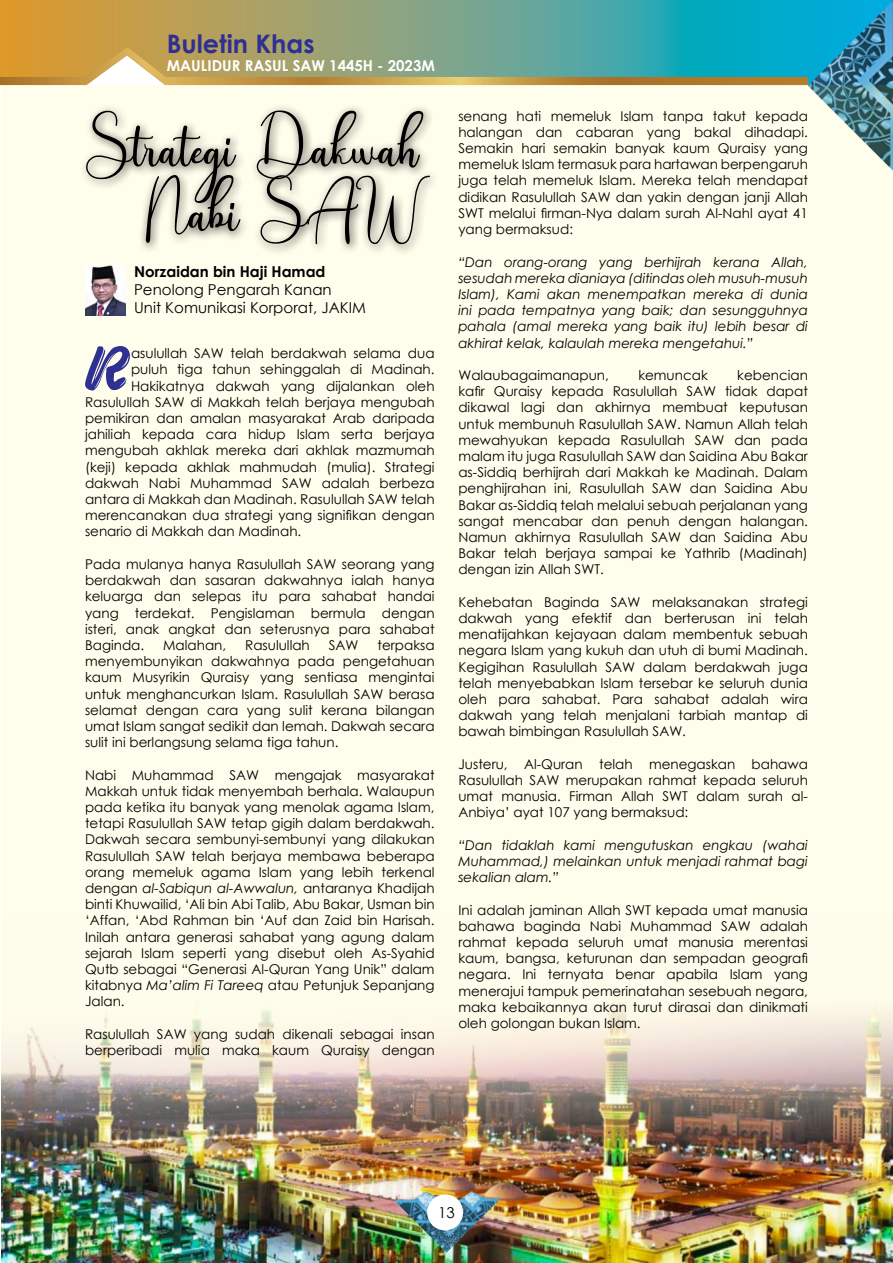
<style>
.page{position:relative;width:893px;height:1263px;background:#fff}
.page>*{position:absolute;margin:0;border:0;box-sizing:border-box;transform-origin:0 0}
.t1{font:73.8px "Beauty Diary";color:#2e3092}
.t2{font:700 25.5px "Century Gothic";color:#2e3092}
.t3{font:15px/18px "Century Gothic";color:#000}
.t4{font:700 15px "Century Gothic";color:#fff}
.t5{font:700 15px "Century Gothic";color:#000}
.t6{font:13.5px/16.2px "Century Gothic";color:#000;text-align:justify}
.t7{font:italic 13.5px/16.2px "Century Gothic";color:#000;text-align:justify}
.s1{font-style:italic}
</style>
<div class="page">
<svg style="left:0;top:0;width:808px;height:47px;background:#7aa280"></svg>
<svg style="left:0;top:47px;width:808px;height:38px;background:#8ba37a"></svg>
<img style="left:808px;top:0;width:85px;height:86px">
<div style="left:1px;top:86px;width:892px;height:1177px;background:#fffdeb"></div>
<img style="left:1px;top:1005px;width:892px;height:258px">
<div style="left:427px;top:1194px;width:36px;height:36px;background:#fff;border-radius:50%"></div>
<div style="left:139px;top:168px;width:301px;height:87px;background:#000;opacity:.75"></div>
<div style="left:79px;top:104px;width:355px;height:110px;background:#fffdeb"></div>
<svg style="left:85px;top:110px;width:345px;height:134px"></svg>
<img style="left:85px;top:266px;width:41px;height:50px">
<h2 class="t2" style="left:167px;top:25px;width:149px">Buletin Khas</h2>
<p class="t4" style="left:167px;top:54px;width:270px">MAULIDUR RASUL SAW 1445H - 2023M</p>
<p class="t5" style="left:134px;top:260px;width:193px">Norzaidan bin Haji Hamad</p>
<p class="t3" style="left:134px;top:280px;width:233px">Penolong Pengarah Kanan<br>Unit Komunikasi Korporat, JAKIM</p>
<h1 class="t1" style="left:86px;top:330px;width:46px">R</h1>
<p class="t6" style="left:131px;top:345px;width:305px">asulullah SAW telah berdakwah selama dua</p>
<p class="t6" style="left:131px;top:361px;width:305px">puluh tiga tahun sehinggalah di Madinah.</p>
<p class="t6" style="left:131px;top:377px;width:305px">Hakikatnya dakwah yang dijalankan oleh</p>
<p class="t6" style="left:85px;top:394px;width:351px">Rasulullah SAW di Makkah telah berjaya mengubah</p>
<p class="t6" style="left:85px;top:410px;width:351px">pemikiran dan amalan masyarakat Arab daripada</p>
<p class="t6" style="left:85px;top:426px;width:351px">jahiliah kepada cara hidup Islam serta berjaya</p>
<p class="t6" style="left:85px;top:442px;width:351px">mengubah akhlak mereka dari akhlak mazmumah</p>
<p class="t6" style="left:85px;top:458px;width:351px">(keji) kepada akhlak mahmudah (mulia). Strategi</p>
<p class="t6" style="left:85px;top:475px;width:351px">dakwah Nabi Muhammad SAW adalah berbeza</p>
<p class="t6" style="left:85px;top:491px;width:351px">antara di Makkah dan Madinah. Rasulullah SAW telah</p>
<p class="t6" style="left:85px;top:507px;width:351px">merencanakan dua strategi yang signifikan dengan</p>
<p class="t6" style="left:85px;top:523px;width:218px">senario di Makkah dan Madinah.</p>
<p class="t6" style="left:85px;top:556px;width:351px">Pada mulanya hanya Rasulullah SAW seorang yang berdakwah dan sasaran dakwahnya ialah hanya keluarga dan selepas itu para sahabat handai yang terdekat. Pengislaman bermula dengan isteri, anak angkat dan seterusnya para sahabat Baginda.</p>
<p class="t6" style="left:85px;top:637px;width:351px;text-indent:292px">terpaksa menyembunyikan dakwahnya pada pengetahuan kaum Musyrikin Quraisy yang sentiasa mengintai untuk menghancurkan Islam. Rasulullah SAW berasa selamat dengan cara yang sulit kerana bilangan umat Islam sangat sedikit dan lemah. Dakwah secara sulit ini berlangsung selama tiga tahun.</p>
<p class="t6" style="left:85px;top:766px;width:351px">Nabi Muhammad SAW mengajak masyarakat Makkah untuk tidak menyembah berhala. Walaupun pada ketika itu banyak yang menolak agama Islam, tetapi Rasulullah SAW tetap gigih dalam berdakwah.<br>Dakwah secara sembunyi-sembunyi yang dilakukan Rasulullah SAW telah berjaya membawa beberapa orang memeluk agama Islam yang lebih terkenal dengan <span class="s1">al-Sabiqun al-Awwalun,</span> antaranya Khadijah binti Khuwailid, ‘Ali bin Abi Talib, Abu Bakar, Usman bin ‘Affan, ‘Abd Rahman bin ‘Auf dan Zaid bin Harisah.<br>Inilah antara generasi sahabat yang agung dalam sejarah Islam seperti yang disebut oleh As-Syahid Qutb sebagai “Generasi Al-Quran Yang Unik” dalam kitabnya <span class="s1">Ma’alim Fi Tareeq</span> atau Petunjuk Sepanjang Jalan.</p>
<p class="t6" style="left:85px;top:1025px;width:351px">Rasulullah SAW yang sudah dikenali sebagai insan berperibadi mulia maka kaum Quraisy dengan</p>
<p class="t6" style="left:163px;top:637px;width:64px">Malahan,</p>
<p class="t6" style="left:245px;top:637px;width:66px">Rasulullah</p>
<p class="t6" style="left:329px;top:637px;width:31px">SAW</p>
<p class="t6" style="left:458px;top:107px;width:351px">senang hati memeluk Islam tanpa takut kepada halangan dan cabaran yang bakal dihadapi.<br>Semakin hari semakin banyak kaum Quraisy yang memeluk Islam termasuk para hartawan berpengaruh juga telah memeluk Islam. Mereka telah mendapat didikan Rasulullah SAW dan yakin dengan janji Allah SWT melalui firman-Nya dalam surah Al-Nahl ayat 41 yang bermaksud:</p>
<p class="t7" style="left:458px;top:253px;width:351px">“Dan orang-orang yang berhijrah kerana Allah, sesudah mereka dianiaya (ditindas oleh musuh-musuh Islam), Kami akan menempatkan mereka di dunia ini pada tempatnya yang baik; dan sesungguhnya pahala (amal mereka yang baik itu) lebih besar di akhirat kelak, kalaulah mereka mengetahui.”</p>
<p class="t6" style="left:458px;top:367px;width:152px">Walaubagaimanapun,</p>
<p class="t6" style="left:638px;top:367px;width:71px">kemuncak</p>
<p class="t6" style="left:458px;top:367px;width:351px;text-indent:279px">kebencian kafir Quraisy kepada Rasulullah SAW tidak dapat dikawal lagi dan akhirnya membuat keputusan untuk membunuh Rasulullah SAW. Namun Allah telah mewahyukan kepada Rasulullah SAW dan pada malam itu juga Rasulullah SAW dan Saidina Abu Bakar as-Siddiq berhijrah dari Makkah ke Madinah. Dalam penghijrahan ini, Rasulullah SAW dan Saidina Abu Bakar as-Siddiq telah melalui sebuah perjalanan yang sangat mencabar dan penuh dengan halangan.<br>Namun akhirnya Rasulullah SAW dan Saidina Abu Bakar telah berjaya sampai ke Yathrib (Madinah) dengan izin Allah SWT.</p>
<p class="t6" style="left:458px;top:593px;width:351px">Kehebatan Baginda SAW melaksanakan strategi dakwah yang efektif dan berterusan ini telah menatijahkan kejayaan dalam membentuk sebuah negara Islam yang kukuh dan utuh di bumi Madinah.<br>Kegigihan Rasulullah SAW dalam berdakwah juga telah menyebabkan Islam tersebar ke seluruh dunia oleh para sahabat. Para sahabat adalah wira dakwah yang telah menjalani tarbiah mantap di bawah bimbingan Rasulullah SAW.</p>
<p class="t6" style="left:458px;top:755px;width:351px">Justeru, Al-Quran telah menegaskan bahawa Rasulullah SAW merupakan rahmat kepada seluruh umat manusia. Firman Allah SWT dalam surah al-Anbiya’ ayat 107 yang bermaksud:</p>
<p class="t7" style="left:458px;top:837px;width:351px">“Dan tidaklah kami mengutuskan engkau (wahai Muhammad,) melainkan untuk menjadi rahmat bagi sekalian alam.”</p>
<p class="t6" style="left:458px;top:901px;width:351px">Ini adalah jaminan Allah SWT kepada umat manusia bahawa baginda Nabi Muhammad SAW adalah rahmat kepada seluruh umat manusia merentasi kaum, bangsa, keturunan dan sempadan geografi negara. Ini ternyata benar apabila Islam yang menerajui tampuk pemerinatahan sesebuah negara, maka kebaikannya akan turut dirasai dan dinikmati oleh golongan bukan Islam.</p>
<p class="t3" style="left:438px;top:1203px;width:18px">13</p>
</div>
